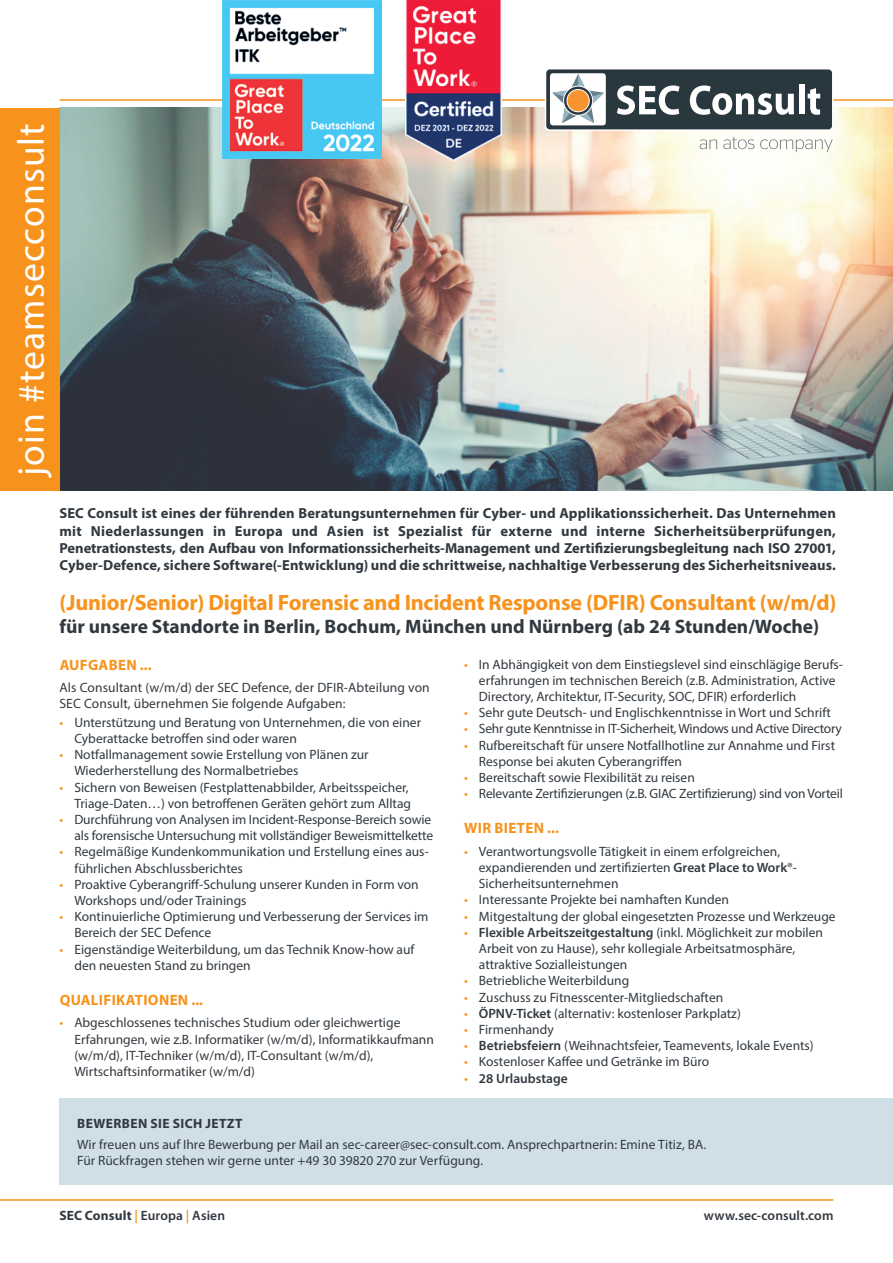
<style>
.page{position:relative;width:893px;height:1263px;background:#fff}
.page>*{position:absolute;margin:0;border:0;box-sizing:border-box;transform-origin:0 0}
.t1{font:37.5px "Myriad Pro";letter-spacing:.03em;color:#fff}
.t2{font:700 22.2px "Myriad Pro";letter-spacing:-.01em;color:#f7931d}
.t3{font:700 19.5px "Myriad Pro";color:#313940}
.t4{font:700 15px "Myriad Pro";letter-spacing:.02em;color:#f7931d}
.t5{font:700 14.55px/17.4px "Myriad Pro";letter-spacing:.005em;color:#313940;text-align:justify}
.t6{font:13.5px/16.2px "Myriad Pro";color:#313940}
.t7{font:13.5px "Myriad Pro";letter-spacing:-.02em;color:#313940}
.t8{font:600 13.5px "Myriad Pro";letter-spacing:.005em;color:#313940}
.t9{font:700 13.5px "Myriad Pro";letter-spacing:.03em;color:#313940}
.s1{color:#f7931d}
.s2{font-weight:600}
.s3{font-weight:400;color:#f7931d}
.s4{font-weight:700}
</style>
<div class="page">
<hr style="left:0;top:1199px;width:833px;height:2px;background:#f7931d">
<div style="left:60px;top:1098px;width:833px;height:87px;background:#d0dfe6"></div>
<img style="left:60px;top:107px;width:833px;height:383px">
<hr style="left:60px;top:99px;width:833px;height:2px;background:#f7931d">
<div style="left:0;top:108px;width:60px;height:382px;background:#f7931d"></div>
<img style="left:405px;top:0;width:97px;height:161px">
<img style="left:223px;top:0;width:158px;height:159px">
<div style="left:545px;top:68px;width:288px;height:63px;background:#a7adb0;border-radius:5px"></div>
<div style="left:546px;top:69px;width:286px;height:60px;background:#29373e;border-radius:3px"></div>
<div style="left:550px;top:73px;width:56px;height:52px;background:#fff;border-radius:4px"></div>
<svg style="left:552px;top:74px;width:52px;height:49px"></svg>
<svg style="left:563px;top:86px;width:30px;height:30px"></svg>
<svg style="left:564px;top:87px;width:28px;height:28px"></svg>
<svg style="left:566px;top:89px;width:24px;height:23px"></svg>
<div style="left:567px;top:90px;width:22px;height:21px;background:#f79430;border-radius:50%"></div>
<svg style="left:617px;top:85px;width:63px;height:30px"></svg>
<svg style="left:690px;top:85px;width:104px;height:30px"></svg>
<div style="left:799px;top:84px;width:5px;height:30px;background:#fff"></div>
<svg style="left:808px;top:88px;width:12px;height:27px"></svg>
<svg style="left:700px;top:139px;width:17px;height:10px"></svg>
<svg style="left:723px;top:137px;width:31px;height:12px"></svg>
<svg style="left:760px;top:139px;width:73px;height:13px"></svg>
<h1 class="t1" style="left:8px;top:476px;width:354px;rotate:-90deg">join #teamsecconsult</h1>
<p class="t5" style="left:60px;top:504px;width:778px">SEC Consult ist eines der führenden Beratungsunternehmen für Cyber- und Applikationssicherheit. Das Unternehmen mit Niederlassungen in Europa und Asien ist Spezialist für externe und interne Sicherheitsüberprüfungen, Penetrationstests, den Aufbau von Informationssicherheits-Management und Zertifizierungsbegleitung nach ISO 27001, Cyber-Defence, sichere Software(-Entwicklung) und die schrittweise, nachhaltige Verbesserung des Sicherheitsniveaus.</p>
<h2 class="t2" style="left:60px;top:587px;width:778px">(Junior/Senior) Digital Forensic and Incident Response (DFIR) Consultant (w/m/d)</h2>
<h3 class="t3" style="left:60px;top:614px;width:761px">für unsere Standorte in Berlin, Bochum, München und Nürnberg (ab 24 Stunden/Woche)</h3>
<p class="t4" style="left:60px;top:655px;width:93px">AUFGABEN ...</p>
<p class="t6" style="left:60px;top:679px;width:372px">Als Consultant (w/m/d) der SEC Defence, der DFIR-Abteilung von<br>SEC Consult, übernehmen Sie folgende Aufgaben:</p>
<p class="t6" style="left:74px;top:714px;width:348px;text-indent:-15px"><span class="s1">•</span> Unterstützung und Beratung von Unternehmen, die von einer<br>Cyberattacke betroffen sind oder waren</p>
<p class="t6" style="left:74px;top:746px;width:296px;text-indent:-15px"><span class="s1">•</span> Notfallmanagement sowie Erstellung von Plänen zur<br>Wiederherstellung des Normalbetriebes</p>
<p class="t6" style="left:60px;top:779px;width:353px;text-align:right"><span class="s1">•</span> Sichern von Beweisen (Festplattenabbilder, Arbeitsspeicher,<br>Triage-Daten…) von betroffenen Geräten gehört zum Alltag</p>
<p class="t6" style="left:60px;top:811px;width:375px;text-align:right"><span class="s1">•</span> Durchführung von Analysen im Incident-Response-Bereich sowie als forensische Untersuchung mit vollständiger Beweismittelkette</p>
<p class="t6" style="left:74px;top:843px;width:356px;text-indent:-15px"><span class="s1">•</span> Regelmäßige Kundenkommunikation und Erstellung eines aus&shy;führlichen Abschlussberichtes</p>
<p class="t6" style="left:74px;top:876px;width:346px;text-indent:-15px"><span class="s1">•</span> Proaktive Cyberangriff-Schulung unserer Kunden in Form von<br>Workshops und/oder Trainings</p>
<p class="t6" style="left:74px;top:908px;width:355px;text-indent:-15px"><span class="s1">•</span> Kontinuierliche Optimierung und Verbesserung der Services im<br>Bereich der SEC Defence</p>
<p class="t6" style="left:74px;top:941px;width:341px;text-indent:-15px"><span class="s1">•</span> Eigenständige Weiterbildung, um das Technik Know-how auf den neuesten Stand zu bringen</p>
<p class="t4" style="left:60px;top:990px;width:145px">QUALIFIKATIONEN ...</p>
<p class="t6" style="left:74px;top:1014px;width:361px;text-indent:-15px"><span class="s1">•</span> Abgeschlossenes technisches Studium oder gleichwertige Erfahrungen, wie z.B. Informatiker (w/m/d), Informatikkaufmann (w/m/d), IT-Techniker (w/m/d), IT-Consultant (w/m/d), Wirtschaftsinformatiker (w/m/d)</p>
<p class="t6" style="left:479px;top:656px;width:366px;text-indent:-15px"><span class="s1">•</span> In Abhängigkeit von dem Einstiegslevel sind einschlägige Berufs&shy;erfahrungen im technischen Bereich (z.B. Administration, Active<br>Directory, Architektur, IT-Security, SOC, DFIR) erforderlich</p>
<p class="t6" style="left:464px;top:704px;width:368px"><span class="s1">•</span> Sehr gute Deutsch- und Englischkenntnisse in Wort und Schrift</p>
<p class="t7" style="left:464px;top:720px;width:379px"><span class="s1">•</span> Sehr gute Kenntnisse in IT-Sicherheit, Windows und Active Directory</p>
<p class="t6" style="left:479px;top:737px;width:358px;text-indent:-15px"><span class="s1">•</span> Rufbereitschaft für unsere Notfallhotline zur Annahme und First<br>Response bei akuten Cyberangriffen</p>
<p class="t6" style="left:464px;top:769px;width:232px"><span class="s1">•</span> Bereitschaft sowie Flexibilität zu reisen</p>
<p class="t6" style="left:464px;top:785px;width:380px"><span class="s1">•</span> Relevante Zertifizierungen (z.B. GIAC Zertifizierung) sind von Vorteil</p>
<p class="t4" style="left:464px;top:818px;width:96px">WIR BIETEN ...</p>
<p class="t6" style="left:479px;top:843px;width:320px;text-indent:-15px"><span class="s1">•</span> Verantwortungsvolle Tätigkeit in einem erfolgreichen, expandierenden und zertifizierten <span class="s2">Great Place to Work</span>®-<br>Sicherheitsunternehmen</p>
<p class="t6" style="left:464px;top:891px;width:266px"><span class="s1">•</span> Interessante Projekte bei namhaften Kunden</p>
<p class="t6" style="left:464px;top:908px;width:373px"><span class="s1">•</span> Mitgestaltung der global eingesetzten Prozesse und Werkzeuge</p>
<p class="t6" style="left:479px;top:924px;width:346px;text-indent:-15px"><span class="s1">•</span> <span class="s2">Flexible Arbeitszeitgestaltung</span> (inkl. Möglichkeit zur mobilen<br>Arbeit von zu Hause), sehr kollegiale Arbeitsatmosphäre, attraktive Sozialleistungen</p>
<p class="t6" style="left:464px;top:972px;width:167px"><span class="s1">•</span> Betriebliche Weiterbildung</p>
<p class="t6" style="left:464px;top:989px;width:261px"><span class="s1">•</span> Zuschuss zu Fitnesscenter-Mitgliedschaften</p>
<p class="t6" style="left:464px;top:1005px;width:278px"><span class="s1">•</span> <span class="s2">ÖPNV-Ticket</span> (alternativ: kostenloser Parkplatz)</p>
<p class="t6" style="left:464px;top:1021px;width:91px"><span class="s1">•</span> Firmenhandy</p>
<p class="t6" style="left:464px;top:1037px;width:351px"><span class="s1">•</span> <span class="s2">Betriebsfeiern</span> (Weihnachtsfeier, Teamevents, lokale Events)</p>
<p class="t6" style="left:464px;top:1053px;width:247px"><span class="s1">•</span> Kostenloser Kaffee und Getränke im Büro</p>
<p class="t8" style="left:464px;top:1069px;width:105px"><span class="s3">•</span> 28 Urlaubstage</p>
<p class="t9" style="left:77px;top:1115px;width:167px">BEWERBEN SIE SICH JETZT</p>
<p class="t6" style="left:77px;top:1136px;width:631px">Wir freuen uns auf Ihre Bewerbung per Mail an sec-career@sec-consult.com. Ansprechpartnerin: Emine Titiz, BA.<br>Für Rückfragen stehen wir gerne unter +49 30 39820 270 zur Verfügung.</p>
<p class="t8" style="left:60px;top:1207px;width:167px"><span class="s4">SEC Consult</span> <span class="s1">|</span> Europa <span class="s1">|</span> Asien</p>
<p class="t8" style="left:704px;top:1207px;width:131px">www.sec-consult.com</p>
</div>
